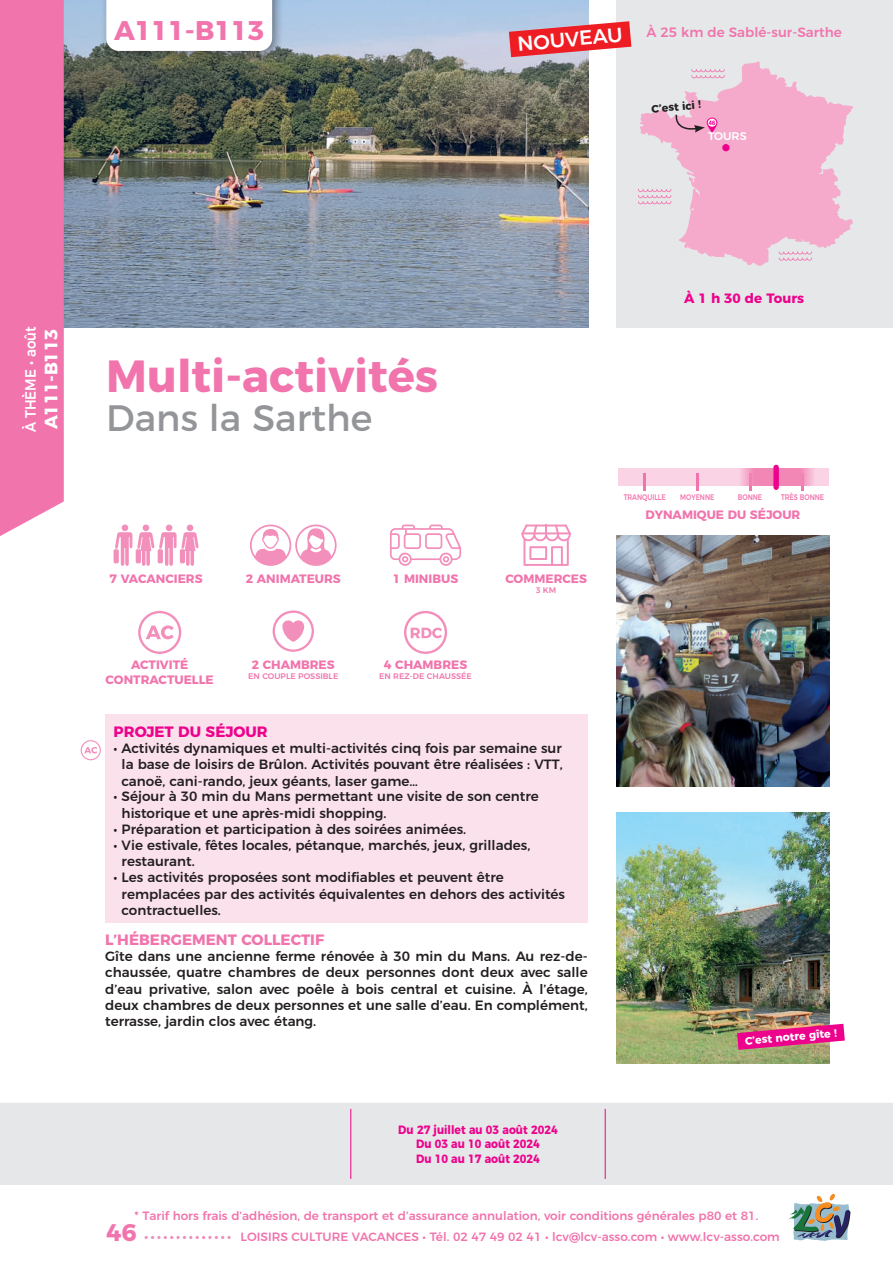
<style>
.page{position:relative;width:893px;height:1263px;background:#fff}
.page>*{position:absolute;margin:0;border:0;box-sizing:border-box;transform-origin:0 0}
.t1{font:700 45px "Montserrat";color:#f174ad}
.t2{font:36.75px "Montserrat";color:#939598}
.t3{font:700 27px "Montserrat";color:#f174ad}
.t4{font:700 24px "Montserrat";color:#f174ad}
.t5{font:500 20.25px "Montserrat";color:#fff}
.t6{font:700 18px "Montserrat";color:#fff}
.t7{font:700 15px "Montserrat";color:#f174ad}
.t8{font:700 15px "Montserrat";color:#ed028c}
.t9{font:500 15px "Montserrat";color:#fff;scale:.9 1}
.t10{font:500 13.5px/16.2px "Montserrat";color:#231f20}
.t11{font:500 13.5px "Montserrat";color:#f174ad}
.t12{font:700 13.5px "Montserrat";color:#ed028c}
.t13{font:700 12.15px/14.5px "Montserrat";color:#f174ad;text-align:center}
.t14{font:500 12px "Montserrat";color:#f174ad}
.t15{font:700 12px/14.4px "Montserrat";color:#ed028c;text-align:center;scale:.9 1}
.t16{font:500 11.1px "Montserrat";color:#fff}
.t17{font:700 10.95px "Montserrat";color:#fff}
.t18{font:700 10.95px "Montserrat";color:#231f20}
.t19{font:500 8.1px "Montserrat";color:#f174ad}
.t20{font:500 8.1px "Montserrat";color:#f174ad;scale:.8 1}
.t21{font:700 condensed 6.15px "Helvetica Neue LT Std";color:#ed028c;scale:1.06 1}
</style>
<div class="page">
<img style="left:64px;top:0;width:525px;height:327px">
<div style="left:0;top:1101px;width:893px;height:85px;background:#e6e7e9"></div>
<hr style="left:0;top:1100px;width:893px;height:3px;background:#fff">
<hr style="left:0;top:1185px;width:893px;height:3px;background:#fff">
<div style="left:0;top:0;width:64px;height:536px;background:#f174ad"></div>
<svg style="left:789px;top:1194px;width:61px;height:47px"></svg>
<div style="left:617px;top:0;width:276px;height:327px;background:#e6e7e9"></div>
<div style="left:100px;top:0;width:184px;height:63px;background:#231f20;opacity:.5"></div>
<svg style="left:106px;top:0;width:166px;height:51px"></svg>
<img style="left:617px;top:536px;width:212px;height:250px">
<img style="left:617px;top:812px;width:212px;height:251px">
<svg style="left:737px;top:1024px;width:108px;height:26px;background:#db3f88"></svg>
<svg style="left:521px;top:524px;width:50px;height:42px"></svg>
<svg style="left:250px;top:524px;width:87px;height:42px"></svg>
<svg style="left:273px;top:610px;width:41px;height:42px"></svg>
<svg style="left:404px;top:611px;width:43px;height:43px"></svg>
<svg style="left:390px;top:524px;width:71px;height:42px"></svg>
<svg style="left:114px;top:524px;width:85px;height:42px"></svg>
<svg style="left:145px;top:1236px;width:86px;height:3px"></svg>
<div style="left:618px;top:469px;width:211px;height:17px;background:#fad4e4"></div>
<hr style="left:643px;top:473px;width:3px;height:17px;background:#f174ad">
<hr style="left:696px;top:473px;width:3px;height:17px;background:#f174ad">
<hr style="left:801px;top:473px;width:3px;height:17px;background:#f174ad">
<svg style="left:741px;top:469px;width:73px;height:17px"></svg>
<div style="left:773px;top:467px;width:6px;height:20px;background:#ed028c"></div>
<svg style="left:138px;top:611px;width:43px;height:43px"></svg>
<svg style="left:509px;top:21px;width:122px;height:36px;background:#e4555e"></svg>
<div style="left:105px;top:714px;width:483px;height:209px;background:#fbe1ec"></div>
<svg style="left:81px;top:740px;width:20px;height:20px"></svg>
<svg style="left:638px;top:61px;width:215px;height:205px"></svg>
<h3 class="t3" style="left:114px;top:8px;width:152px">A111-B113</h3>
<h3 class="t5" style="left:516px;top:27px;width:107px;rotate:-5deg">NOUVEAU</h3>
<p class="t11" style="left:646px;top:22px;width:197px">À 25 km de Sablé-sur-Sarthe</p>
<p class="t18" style="left:651px;top:100px;width:51px;rotate:-5deg">C’est ici !</p>
<p class="t21" style="left:709px;top:119px;width:7px">46</p>
<p class="t16" style="left:708px;top:128px;width:40px">TOURS</p>
<p class="t9" style="left:18px;top:432px;width:119px;rotate:-90deg">À THÈME • août</p>
<h3 class="t6" style="left:36px;top:429px;width:102px;rotate:-90deg">A111-B113</h3>
<h1 class="t1" style="left:106px;top:339px;width:333px">Multi-activités</h1>
<h2 class="t2" style="left:106px;top:389px;width:268px">Dans la Sarthe</h2>
<p class="t13" style="left:246px;top:571px;width:96px">2 ANIMATEURS</p>
<p class="t13" style="left:110px;top:571px;width:94px">7 VACANCIERS</p>
<p class="t13" style="left:393px;top:571px;width:67px">1 MINIBUS</p>
<p class="t13" style="left:106px;top:656px;width:110px">ACTIVITÉ<br>CONTRACTUELLE</p>
<p class="t13" style="left:252px;top:656px;width:84px">2 CHAMBRES</p>
<p class="t19" style="left:248px;top:669px;width:92px">EN COUPLE POSSIBLE</p>
<p class="t13" style="left:384px;top:656px;width:85px">4 CHAMBRES</p>
<p class="t19" style="left:379px;top:669px;width:94px">EN REZ-DE CHAUSSÉE</p>
<p class="t13" style="left:505px;top:571px;width:83px">COMMERCES</p>
<p class="t19" style="left:536px;top:584px;width:22px">3 KM</p>
<p class="t8" style="left:114px;top:720px;width:156px">PROJET DU SÉJOUR</p>
<p class="t10" style="left:122px;top:739px;width:443px;text-align:justify;text-indent:-8px">• Activités dynamiques et multi-activités cinq fois par semaine sur la base de loisirs de Brûlon. Activités pouvant être réalisées : VTT, canoë, cani-rando, jeux géants, laser game…</p>
<p class="t10" style="left:122px;top:787px;width:419px;text-indent:-8px">• Séjour à 30 min du Mans permettant une visite de son centre historique et une après-midi shopping.</p>
<p class="t10" style="left:114px;top:820px;width:354px">• Préparation et participation à des soirées animées.</p>
<p class="t10" style="left:122px;top:836px;width:410px;text-indent:-8px">• Vie estivale, fêtes locales, pétanque, marchés, jeux, grillades, restaurant.</p>
<p class="t10" style="left:122px;top:868px;width:445px;text-indent:-8px">• Les activités proposées sont modifiables et peuvent être remplacées par des activités équivalentes en dehors des activités contractuelles.</p>
<p class="t7" style="left:105px;top:927px;width:220px">L’HÉBERGEMENT COLLECTIF</p>
<p class="t10" style="left:105px;top:947px;width:484px;text-align:justify">Gîte dans une ancienne ferme rénovée à 30 min du Mans. Au rez-de&shy;chaussée, quatre chambres de deux personnes dont deux avec salle d’eau privative, salon avec poêle à bois central et cuisine. À l’étage, deux chambres de deux personnes et une salle d’eau. En complément, terrasse, jardin clos avec étang.</p>
<p class="t15" style="left:398px;top:1121px;width:179px">Du 27 juillet au 03 août 2024<br>Du 03 au 10 août 2024<br>Du 10 au 17 août 2024</p>
<p class="t12" style="left:684px;top:287px;width:122px">À 1 h 30 de Tours</p>
<p class="t20" style="left:624px;top:490px;width:54px">TRANQUILLE</p>
<p class="t20" style="left:680px;top:490px;width:44px">MOYENNE</p>
<p class="t20" style="left:738px;top:490px;width:32px">BONNE</p>
<p class="t20" style="left:781px;top:490px;width:55px">TRÈS BONNE</p>
<p class="t13" style="left:645px;top:507px;width:156px">DYNAMIQUE DU SÉJOUR</p>
<p class="t17" style="left:744px;top:1032px;width:94px;rotate:-5deg">C’est notre gîte !</p>
<p class="t14" style="left:135px;top:1206px;width:625px">* Tarif hors frais d’adhésion, de transport et d’assurance annulation, voir conditions générales p80 et 81.</p>
<h3 class="t4" style="left:106px;top:1212px;width:32px">46</h3>
<p class="t14" style="left:241px;top:1227px;width:541px">LOISIRS CULTURE VACANCES • Tél. 02 47 49 02 41 • lcv@lcv-asso.com • www.lcv-asso.com</p>
</div>
